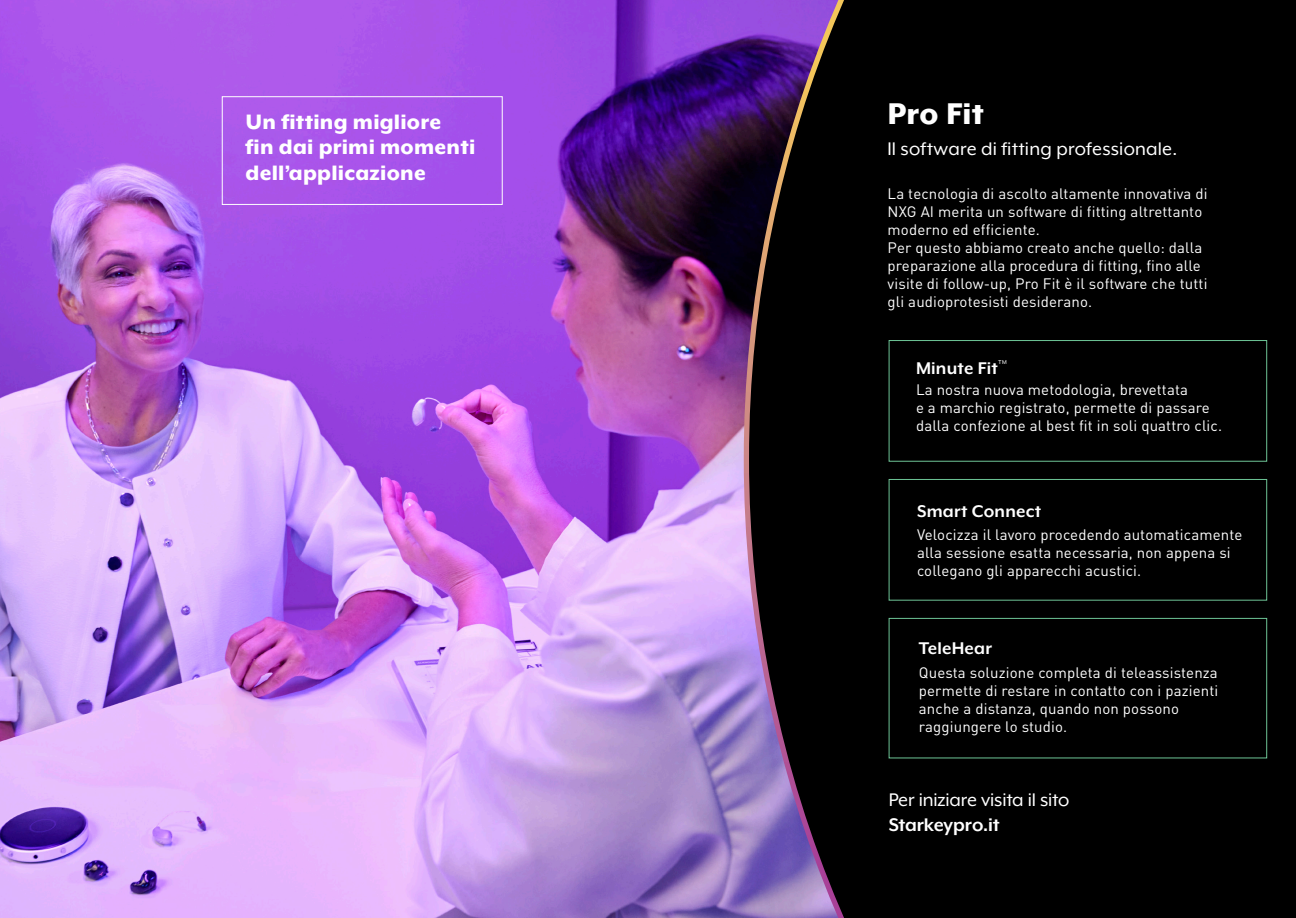
<style>
.page{position:relative;width:1296px;height:918px;background:#fff}
.page>*{position:absolute;margin:0;border:0;box-sizing:border-box;transform-origin:0 0}
.t1{font:800 34.5px "Mr Eaves XL Mod OT";letter-spacing:.01em;color:#fff}
.t2{font:800 24px/25.5px "Mr Eaves XL Mod OT";letter-spacing:.01em;color:#fff}
.t3{font:21px/25.2px "Mr Eaves XL Mod OT";letter-spacing:-.01em;color:#fff}
.t4{font:21px "Mr Eaves XL Mod OT";letter-spacing:.01em;color:#fff}
.t5{font:700 19.5px "Mr Eaves XL Mod OT";letter-spacing:.01em;color:#fff}
.t6{font:15px/18px "DINOT";letter-spacing:.01em;color:#fff}
.s1{font-weight:700}
</style>
<div class="page">
<img style="left:0;top:0;width:744px;height:918px">
<div style="left:744px;top:0;width:552px;height:918px;background:#000"></div>
<div style="left:222px;top:96px;width:281px;height:109px;border:1px solid #fff"></div>
<div style="left:889px;top:340px;width:378px;height:122px;border:1px solid #6ec597"></div>
<div style="left:889px;top:479px;width:378px;height:122px;border:1px solid #6ec597"></div>
<div style="left:889px;top:618px;width:378px;height:140px;border:1px solid #6ec597"></div>
<p class="t2" style="left:246px;top:108px;width:231px">Un fitting migliore<br>fin dai primi momenti dell’applicazione</p>
<p class="t1" style="left:887px;top:94px;width:98px">Pro Fit</p>
<p class="t4" style="left:887px;top:137px;width:291px">Il software di fitting professionale.</p>
<p class="t6" style="left:888px;top:184px;width:321px">La tecnologia di ascolto altamente innovativa di<br>NXG AI merita un software di fitting altrettanto moderno ed efficiente.</p>
<p class="t6" style="left:888px;top:238px;width:321px">Per questo abbiamo creato anche quello: dalla preparazione alla procedura di fitting, fino alle visite di follow-up, Pro Fit è il software che tutti gli audioprotesisti desiderano.</p>
<p class="t5" style="left:916px;top:357px;width:92px">Minute Fit<sup>™</sup></p>
<p class="t6" style="left:916px;top:380px;width:308px">La nostra nuova metodologia, brevettata<br>e a marchio registrato, permette di passare dalla confezione al best fit in soli quattro clic.</p>
<p class="t5" style="left:917px;top:501px;width:126px">Smart Connect</p>
<p class="t6" style="left:917px;top:525px;width:327px">Velocizza il lavoro procedendo automaticamente alla sessione esatta necessaria, non appena si collegano gli apparecchi acustici.</p>
<p class="t5" style="left:919px;top:637px;width:75px">TeleHear</p>
<p class="t6" style="left:919px;top:663px;width:301px">Questa soluzione completa di teleassistenza permette di restare in contatto con i pazienti anche a distanza, quando non possono raggiungere lo studio.</p>
<p class="t3" style="left:889px;top:787px;width:182px">Per iniziare visita il sito<br><span class="s1">Starkeypro.it</span></p>
</div>
